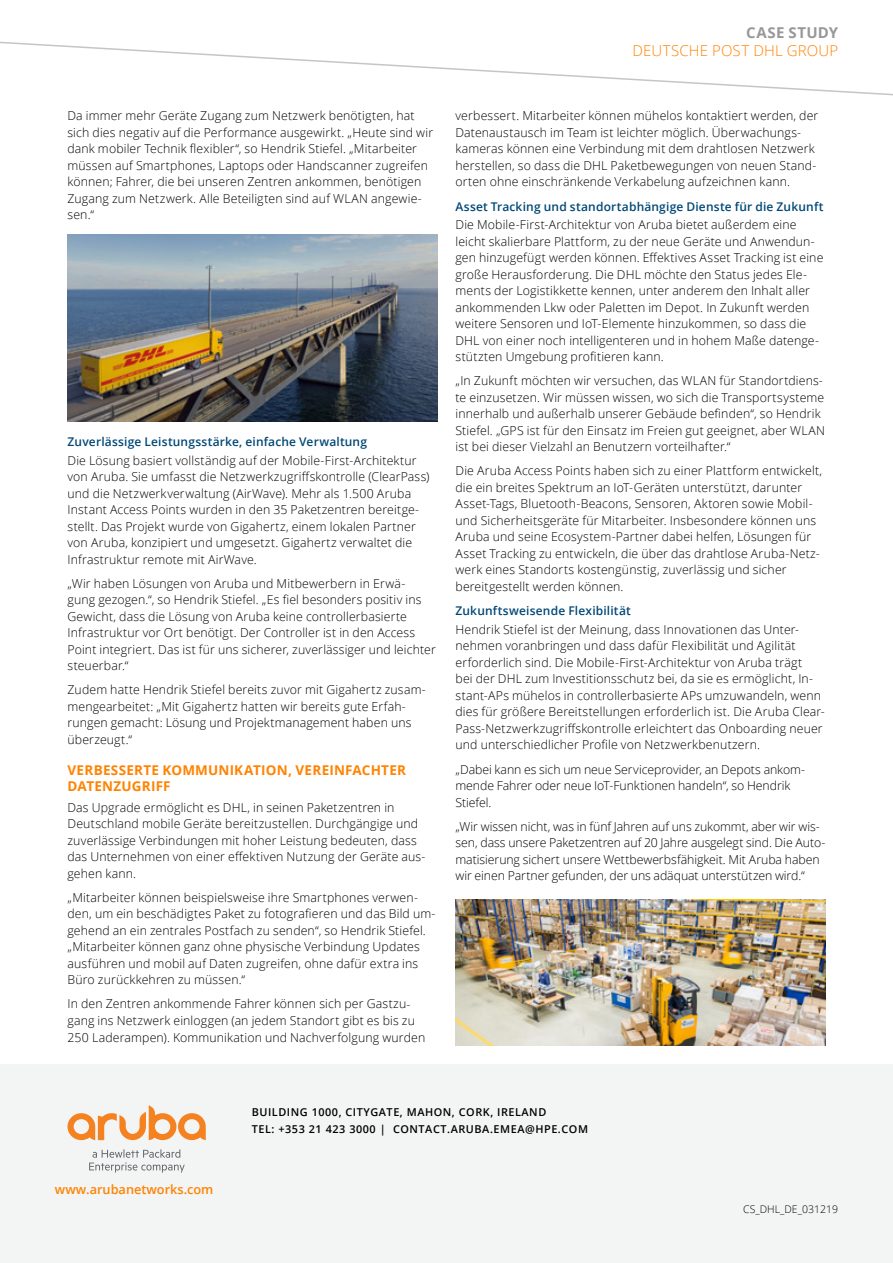
<style>
.page{position:relative;width:893px;height:1263px;background:#fff}
.page>*{position:absolute;margin:0;border:0;box-sizing:border-box;transform-origin:0 0}
.t1{font:300 15px "Open Sans";letter-spacing:.01em;color:#ff8300}
.t2{font:700 15px "Open Sans";letter-spacing:.02em;color:#999899}
.t3{font:700 13.5px/16.5px "Open Sans";letter-spacing:.015em;color:#ff8300}
.t4{font:600 12.75px "Open Sans";color:#ff8300}
.t5{font:300 12.3px/16.5px "Open Sans";letter-spacing:.01em;color:#000}
.t6{font:600 12px "Open Sans";letter-spacing:.015em;color:#004876}
.t7{font:600 10.8px/17.2px "Open Sans";letter-spacing:.05em;color:#000}
.t8{font:300 10.5px "Open Sans";color:#000}
</style>
<div class="page">
<div style="left:0;top:1065px;width:893px;height:198px;background:#f3f4f4"></div>
<svg style="left:89px;top:1149px;width:96px;height:23px"></svg>
<svg style="left:67px;top:1105px;width:139px;height:35px"></svg>
<svg style="left:0;top:41px;width:893px;height:55px"></svg>
<img style="left:68px;top:234px;width:369px;height:187px">
<img style="left:455px;top:899px;width:370px;height:146px">
<p class="t2" style="left:746px;top:22px;width:93px">CASE STUDY</p>
<p class="t1" style="left:632px;top:41px;width:207px">DEUTSCHE POST DHL GROUP</p>
<p class="t5" style="left:68px;top:107px;width:367px">Da immer mehr Geräte Zugang zum Netzwerk benötigten, hat sich dies negativ auf die Performance ausgewirkt. „Heute sind wir dank mobiler Technik flexibler“, so Hendrik Stiefel. „Mitarbeiter müssen auf Smartphones, Laptops oder Handscanner zugreifen können; Fahrer, die bei unseren Zentren ankommen, benötigen Zugang zum Netzwerk. Alle Beteiligten sind auf WLAN angewie&shy;sen.“</p>
<p class="t6" style="left:68px;top:434px;width:301px">Zuverlässige Leistungsstärke, einfache Verwaltung</p>
<p class="t5" style="left:68px;top:452px;width:363px">Die Lösung basiert vollständig auf der Mobile-First-Architektur von Aruba. Sie umfasst die Netzwerkzugriffskontrolle (ClearPass) und die Netzwerkverwaltung (AirWave). Mehr als 1.500 Aruba Instant Access Points wurden in den 35 Paketzentren bereitge&shy;stellt. Das Projekt wurde von Gigahertz, einem lokalen Partner von Aruba, konzipiert und umgesetzt. Gigahertz verwaltet die Infrastruktur remote mit AirWave.</p>
<p class="t5" style="left:68px;top:575px;width:370px">„Wir haben Lösungen von Aruba und Mitbewerbern in Erwä&shy;gung gezogen.“, so Hendrik Stiefel. „Es fiel besonders positiv ins Gewicht, dass die Lösung von Aruba keine controllerbasierte Infrastruktur vor Ort benötigt. Der Controller ist in den Access Point integriert. Das ist für uns sicherer, zuverlässiger und leichter steuerbar.“</p>
<p class="t5" style="left:68px;top:681px;width:360px">Zudem hatte Hendrik Stiefel bereits zuvor mit Gigahertz zusam&shy;mengearbeitet: „Mit Gigahertz hatten wir bereits gute Erfah&shy;rungen gemacht: Lösung und Projektmanagement haben uns überzeugt.“</p>
<p class="t3" style="left:68px;top:761px;width:340px">VERBESSERTE KOMMUNIKATION, VEREINFACHTER<br>DATENZUGRIFF</p>
<p class="t5" style="left:68px;top:799px;width:359px">Das Upgrade ermöglicht es DHL, in seinen Paketzentren in Deutschland mobile Geräte bereitzustellen. Durchgängige und zuverlässige Verbindungen mit hoher Leistung bedeuten, dass das Unternehmen von einer effektiven Nutzung der Geräte aus&shy;gehen kann.</p>
<p class="t5" style="left:68px;top:889px;width:369px">„Mitarbeiter können beispielsweise ihre Smartphones verwen&shy;den, um ein beschädigtes Paket zu fotografieren und das Bild um&shy;gehend an ein zentrales Postfach zu senden“, so Hendrik Stiefel. „Mitarbeiter können ganz ohne physische Verbindung Updates ausführen und mobil auf Daten zugreifen, ohne dafür extra ins Büro zurückkehren zu müssen.“</p>
<p class="t5" style="left:68px;top:995px;width:359px">In den Zentren ankommende Fahrer können sich per Gastzu&shy;gang ins Netzwerk einloggen (an jedem Standort gibt es bis zu<br>250 Laderampen). Kommunikation und Nachverfolgung wurden</p>
<p class="t5" style="left:455px;top:107px;width:364px">verbessert. Mitarbeiter können mühelos kontaktiert werden, der Datenaustausch im Team ist leichter möglich. Überwachungs&shy;kameras können eine Verbindung mit dem drahtlosen Netzwerk herstellen, so dass die DHL Paketbewegungen von neuen Stand&shy;orten ohne einschränkende Verkabelung aufzeichnen kann.</p>
<p class="t6" style="left:455px;top:198px;width:370px">Asset Tracking und standortabhängige Dienste für die Zukunft</p>
<p class="t5" style="left:455px;top:216px;width:369px">Die Mobile-First-Architektur von Aruba bietet außerdem eine leicht skalierbare Plattform, zu der neue Geräte und Anwendun&shy;gen hinzugefügt werden können. Effektives Asset Tracking ist eine große Herausforderung. Die DHL möchte den Status jedes Ele&shy;ments der Logistikkette kennen, unter anderem den Inhalt aller ankommenden Lkw oder Paletten im Depot. In Zukunft werden weitere Sensoren und IoT-Elemente hinzukommen, so dass die DHL von einer noch intelligenteren und in hohem Maße datenge&shy;stützten Umgebung profitieren kann.</p>
<p class="t5" style="left:455px;top:372px;width:371px">„In Zukunft möchten wir versuchen, das WLAN für Standortdiens&shy;te einzusetzen. Wir müssen wissen, wo sich die Transportsysteme innerhalb und außerhalb unserer Gebäude befinden“, so Hendrik Stiefel. „GPS ist für den Einsatz im Freien gut geeignet, aber WLAN ist bei dieser Vielzahl an Benutzern vorteilhafter.“</p>
<p class="t5" style="left:455px;top:462px;width:368px">Die Aruba Access Points haben sich zu einer Plattform entwickelt, die ein breites Spektrum an IoT-Geräten unterstützt, darunter Asset-Tags, Bluetooth-Beacons, Sensoren, Aktoren sowie Mobil&shy;und Sicherheitsgeräte für Mitarbeiter. Insbesondere können uns Aruba und seine Ecosystem-Partner dabei helfen, Lösungen für Asset Tracking zu entwickeln, die über das drahtlose Aruba-Netz&shy;werk eines Standorts kostengünstig, zuverlässig und sicher bereitgestellt werden können.</p>
<p class="t6" style="left:455px;top:603px;width:177px">Zukunftsweisende Flexibilität</p>
<p class="t5" style="left:455px;top:621px;width:371px">Hendrik Stiefel ist der Meinung, dass Innovationen das Unter&shy;nehmen voranbringen und dass dafür Flexibilität und Agilität erforderlich sind. Die Mobile-First-Architektur von Aruba trägt<br>bei der DHL zum Investitionsschutz bei, da sie es ermöglicht, In&shy;stant-APs mühelos in controllerbasierte APs umzuwandeln, wenn dies für größere Bereitstellungen erforderlich ist. Die Aruba Clear-Pass-Netzwerkzugriffskontrolle erleichtert das Onboarding neuer und unterschiedlicher Profile von Netzwerkbenutzern.</p>
<p class="t5" style="left:455px;top:760px;width:351px">„Dabei kann es sich um neue Serviceprovider, an Depots ankom&shy;mende Fahrer oder neue IoT-Funktionen handeln“, so Hendrik<br>Stiefel.</p>
<p class="t5" style="left:455px;top:817px;width:371px">„Wir wissen nicht, was in fünf Jahren auf uns zukommt, aber wir wis&shy;sen, dass unsere Paketzentren auf 20 Jahre ausgelegt sind. Die Auto&shy;matisierung sichert unsere Wettbewerbsfähigkeit. Mit Aruba haben wir einen Partner gefunden, der uns adäquat unterstützen wird.“</p>
<p class="t4" style="left:55px;top:1180px;width:160px">www.arubanetworks.com</p>
<p class="t7" style="left:252px;top:1103px;width:338px">BUILDING 1000, CITYGATE, MAHON, CORK, IRELAND<br>TEL: +353 21 423 3000 | CONTACT.ARUBA.EMEA@HPE.COM</p>
<p class="t8" style="left:743px;top:1202px;width:96px">CS_DHL_DE_031219</p>
</div>
